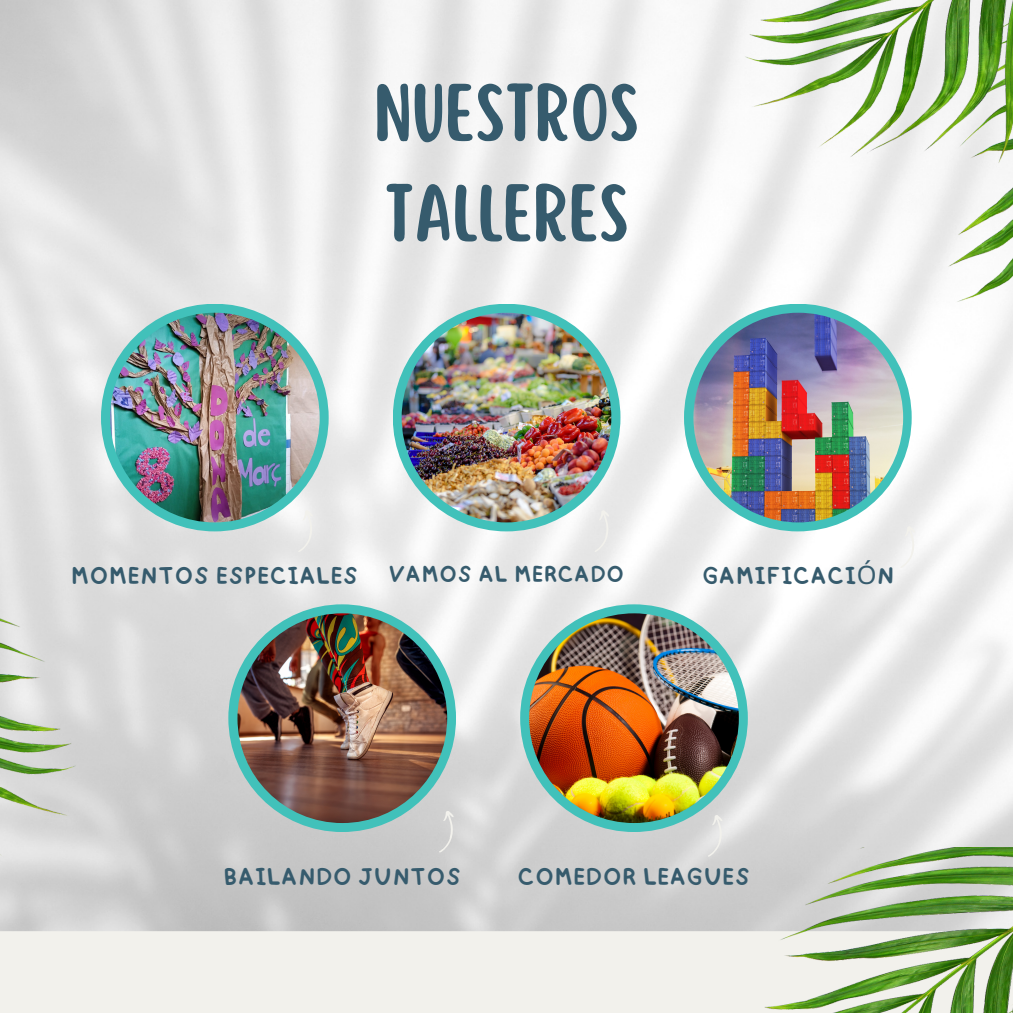
<style>
.page{position:relative;width:1013px;height:1013px;background:#fff}
.page>*{position:absolute;margin:0;border:0;box-sizing:border-box;transform-origin:0 0}
.t1{font:71.75px/100.2px "Scripter";color:#365b6d}
.t2{font:25.38px "happy";color:#365b6d}
.t3{font:24.12px "happy";color:#365b6d}
.s1{font-family:"Noto Sans"}
</style>
<div class="page">
<img style="left:0;top:0;width:1012px;height:931px">
<div style="left:101px;top:304px;width:228px;height:227px;background:#41c1ba;border-radius:50%"></div>
<div style="left:393px;top:304px;width:227px;height:227px;background:#41c1ba;border-radius:50%"></div>
<div style="left:684px;top:304px;width:227px;height:227px;background:#41c1ba;border-radius:50%"></div>
<div style="left:520px;top:604px;width:227px;height:228px;background:#41c1ba;border-radius:50%"></div>
<div style="left:228px;top:604px;width:228px;height:228px;background:#41c1ba;border-radius:50%"></div>
<img style="left:110px;top:313px;width:210px;height:209px;border-radius:50%">
<img style="left:237px;top:613px;width:210px;height:210px;border-radius:50%">
<img style="left:693px;top:313px;width:210px;height:209px;border-radius:50%">
<img style="left:401px;top:313px;width:210px;height:209px;border-radius:50%">
<img style="left:529px;top:613px;width:209px;height:210px;border-radius:50%">
<svg style="left:298px;top:509px;width:17px;height:44px"></svg>
<svg style="left:594px;top:509px;width:17px;height:44px"></svg>
<svg style="left:707px;top:814px;width:17px;height:44px"></svg>
<svg style="left:438px;top:810px;width:18px;height:44px"></svg>
<svg style="left:900px;top:525px;width:17px;height:44px"></svg>
<div style="left:0;top:931px;width:1012px;height:81px;background:#f2f1ec"></div>
<img style="left:743px;top:0;width:269px;height:373px">
<img style="left:747px;top:848px;width:265px;height:164px">
<img style="left:0;top:569px;width:77px;height:362px">
<p class="t1" style="left:374px;top:66px;width:266px">NUESTROS<br>TALLERES</p>
<p class="t2" style="left:71px;top:551px;width:289px">MOMENTOS ESPECIALES</p>
<p class="t3" style="left:388px;top:551px;width:238px">VAMOS AL MERCADO</p>
<p class="t2" style="left:702px;top:551px;width:194px">GAMIFICACI<span class="s1">Ó</span>N</p>
<p class="t2" style="left:223px;top:852px;width:240px">BAILANDO JUNTOS</p>
<p class="t2" style="left:517px;top:852px;width:234px">COMEDOR LEAGUES</p>
</div>
